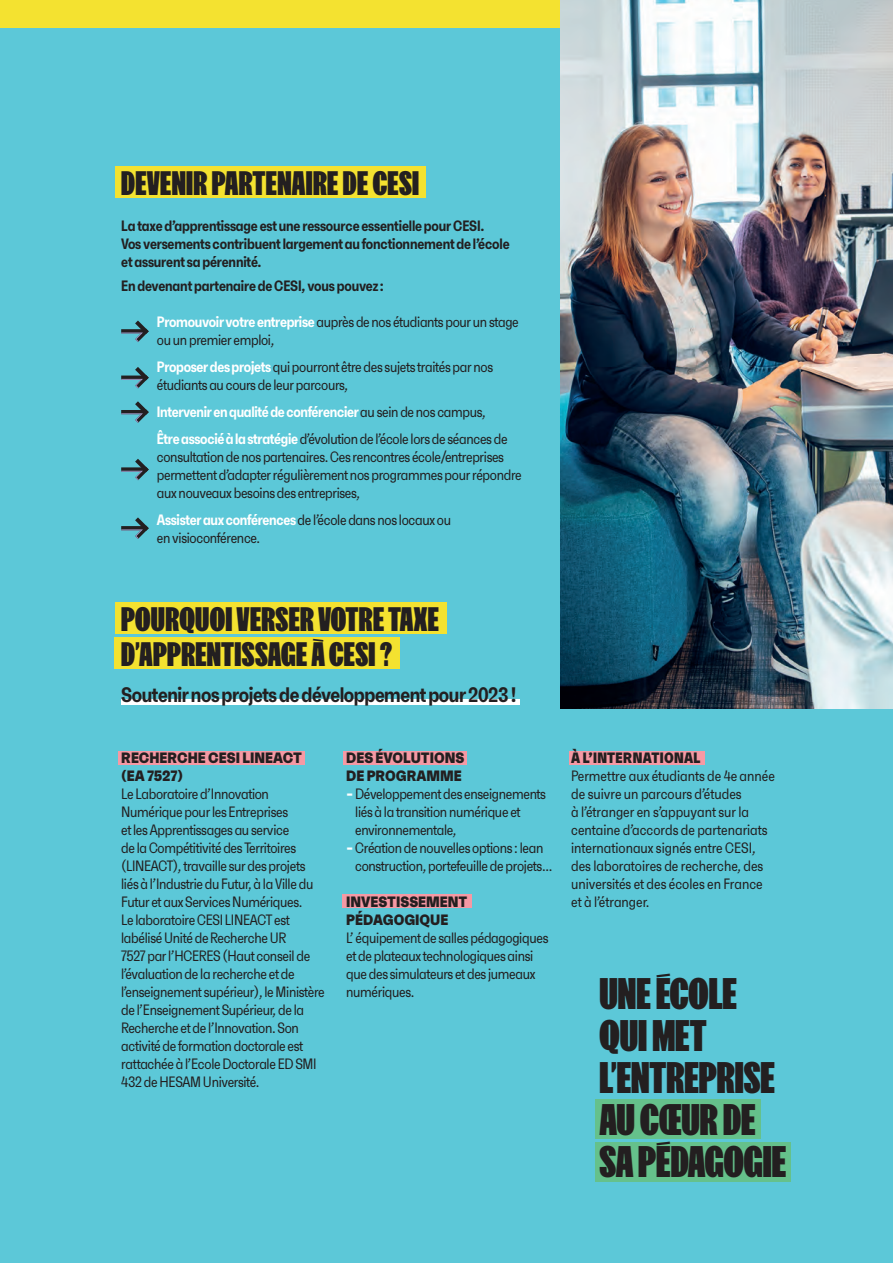
<style>
.page{position:relative;width:893px;height:1263px;background:#5cc8d8}
.page>*{position:absolute;margin:0;border:0;box-sizing:border-box;transform-origin:0 0}
.t1{font:900 40.95px/42px "FK Screamer";color:#231f20}
.t2{font:900 31.5px/34.5px "FK Screamer";letter-spacing:.01em;color:#231f20}
.t3{font:600 21px "Faktum X Con";letter-spacing:-.02em;color:#231f20}
.t4{font:15px/18px "Faktum X Con";letter-spacing:-.02em;color:#231f20}
.t5{font:15px/18px "Faktum X Con";color:#231f20}
.t6{font:600 15px/18px "Faktum X Con";letter-spacing:-.01em;color:#231f20}
.t7{font:600 15px/27px "Faktum X Con";letter-spacing:-.02em;color:#fff}
.t8{font:800 15px/18px "Faktum Con";color:#231f20}
.t9{font:800 15px "Faktum X Con";letter-spacing:.02em;color:#231f20}
.s1{font-weight:600;color:#fff}
.s2{font-weight:400;color:#231f20}
.s3{font-family:"Faktum Con";font-weight:800;color:#fff}
</style>
<div class="page">
<div style="left:0;top:0;width:893px;height:27px;background:#f4e230"></div>
<img style="left:560px;top:0;width:333px;height:708px">
<div style="left:115px;top:167px;width:310px;height:31px;background:#f4e230"></div>
<div style="left:115px;top:603px;width:331px;height:31px;background:#f4e230"></div>
<div style="left:115px;top:638px;width:285px;height:31px;background:#f4e230"></div>
<div style="left:121px;top:700px;width:399px;height:5px;background:#fff"></div>
<svg style="left:121px;top:320px;width:28px;height:22px"></svg>
<svg style="left:121px;top:367px;width:28px;height:21px"></svg>
<svg style="left:121px;top:401px;width:28px;height:22px"></svg>
<svg style="left:121px;top:459px;width:28px;height:21px"></svg>
<svg style="left:121px;top:517px;width:28px;height:22px"></svg>
<div style="left:595px;top:1100px;width:166px;height:39px;background:#65c18b"></div>
<div style="left:595px;top:1142px;width:196px;height:39px;background:#65c18b"></div>
<div style="left:119px;top:751px;width:186px;height:13px;background:#f599a4"></div>
<div style="left:343px;top:751px;width:123px;height:13px;background:#f599a4"></div>
<div style="left:343px;top:894px;width:129px;height:13px;background:#f599a4"></div>
<div style="left:570px;top:751px;width:135px;height:13px;background:#f599a4"></div>
<h2 class="t2" style="left:121px;top:164px;width:299px">DEVENIR PARTENAIRE DE CESI</h2>
<p class="t6" style="left:121px;top:216px;width:390px">La taxe d’apprentissage est une ressource essentielle pour CESI.<br>Vos versements contribuent largement au fonctionnement de l’école et assurent sa pérennité.</p>
<p class="t6" style="left:121px;top:276px;width:264px">En devenant partenaire de CESI, vous pouvez :</p>
<p class="t4" style="left:157px;top:312px;width:363px"><span class="s1">Promouvoir votre entreprise</span>auprès de nos étudiants pour un stage ou un premier emploi,</p>
<p class="t4" style="left:157px;top:357px;width:338px"><span class="s1">Proposer des projets</span>qui pourront être des sujets traités par nos étudiants au cours de leur parcours,</p>
<p class="t7" style="left:157px;top:398px;width:352px">Intervenir en qualité de conférencier<span class="s2">au sein de nos campus,<br></span>Être associé à la stratégie<span class="s2">d’évolution de l’école lors de séances de</span></p>
<p class="t4" style="left:157px;top:447px;width:366px">consultation de nos partenaires. Ces rencontres école/entreprises permettent d’adapter régulièrement nos programmes pour répondre aux nouveaux besoins des entreprises,</p>
<p class="t4" style="left:157px;top:510px;width:296px"><span class="s1">Assister aux conférences</span>de l’école dans nos locaux ou en visioconférence.</p>
<h2 class="t2" style="left:121px;top:601px;width:319px">POURQUOI VERSER VOTRE TAXE<br>D’APPRENTISSAGE À CESI ?</h2>
<h3 class="t3" style="left:121px;top:681px;width:397px">Soutenir nos projets de développement pour 2023 !</h3>
<p class="t8" style="left:121px;top:748px;width:182px">RECHERCHE CESI LINEACT (EA 7527)</p>
<p class="t4" style="left:121px;top:784px;width:205px">Le Laboratoire d’Innovation Numérique pour les Entreprises<br>et les Apprentissages au service<br>de la Compétitivité des Territoires (LINEACT), travaille sur des projets liés à l’Industrie du Futur, à la Ville du Futur et aux Services Numériques.<br>Le laboratoire CESI LINEACT est labélisé Unité de Recherche UR<br>7527 par l’HCERES (Haut conseil de l’évaluation de la recherche et de l’enseignement supérieur), le Ministère de l’Enseignement Supérieur, de la Recherche et de l’Innovation. Son activité de formation doctorale est rattachée à l’Ecole Doctorale ED SMI 432 de HESAM Université.</p>
<p class="t8" style="left:346px;top:748px;width:120px">DES ÉVOLUTIONS<br>DE PROGRAMME</p>
<p class="t4" style="left:355px;top:784px;width:192px;text-indent:-9px"><span class="s3">-</span> Développement des enseignements liés à la transition numérique et environnementale,</p>
<p class="t4" style="left:355px;top:838px;width:199px;text-indent:-9px"><span class="s3">-</span> Création de nouvelles options : lean construction, portefeuille de projets...</p>
<p class="t8" style="left:346px;top:892px;width:123px">INVESTISSEMENT<br>PÉDAGOGIQUE</p>
<p class="t4" style="left:346px;top:928px;width:204px">L’ équipement de salles pédagogiques et de plateaux technologiques ainsi que des simulateurs et des jumeaux numériques.</p>
<p class="t9" style="left:571px;top:747px;width:131px">À L’INTERNATIONAL</p>
<p class="t5" style="left:571px;top:766px;width:205px">Permettre aux étudiants de 4e année de suivre un parcours d’études<br>à l’étranger en s’appuyant sur la centaine d’accords de partenariats internationaux signés entre CESI, des laboratoires de recherche, des universités et des écoles en France et à l’étranger.</p>
<h1 class="t1" style="left:600px;top:971px;width:188px">UNE ÉCOLE<br>QUI MET<br>L’ENTREPRISE<br>AU CŒUR DE<br>SA PÉDAGOGIE</h1>
</div>
